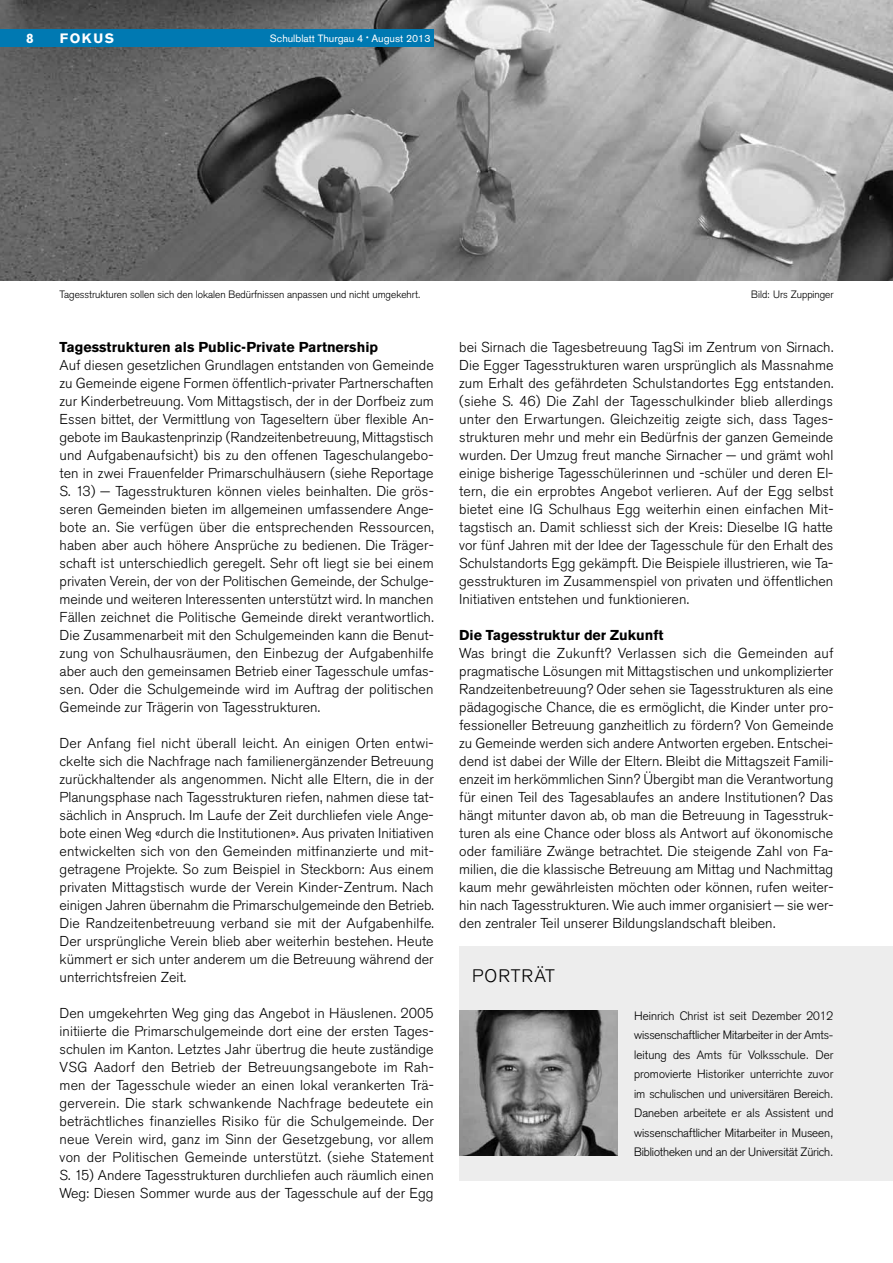
<style>
.page{position:relative;width:893px;height:1263px;background:#fff}
.page>*{position:absolute;margin:0;border:0;box-sizing:border-box;transform-origin:0 0}
.t1{font:300 18px "Akzidenz Grotesk BQ";letter-spacing:.055em;color:#000}
.t2{font:300 14.25px/18px "Akzidenz Grotesk BQ";color:#000;text-align:justify}
.t3{font:700 14.25px "Akzidenz Grotesk BQ";color:#000}
.t4{font:700 13.5px "Akzidenz Grotesk BQ";letter-spacing:.12em;color:#fff}
.t5{font:300 12px/19.5px "Akzidenz Grotesk";letter-spacing:-.01em;color:#000;text-align:justify}
.t6{font:300 10.5px "Akzidenz Grotesk";color:#000}
.t7{font:10.5px "Akzidenz Grotesk BQ";color:#fff}
.s1{font-size:7.5px}
</style>
<div class="page">
<img style="left:0;top:0;width:893px;height:280px">
<div style="left:0;top:30px;width:434px;height:17px;background:#0079b2"></div>
<div style="left:459px;top:946px;width:434px;height:234px;background:#ededed"></div>
<img style="left:459px;top:1011px;width:158px;height:144px">
<p class="t4" style="left:26px;top:31px;width:9px">8</p>
<p class="t4" style="left:60px;top:31px;width:54px">Fokus</p>
<p class="t7" style="left:270px;top:32px;width:162px">Schulblatt Thurgau 4 <span class="s1">•</span> August 2013</p>
<p class="t6" style="left:60px;top:288px;width:363px">Tagesstrukturen sollen sich den lokalen Bedürfnissen anpassen und nicht umgekehrt.</p>
<p class="t6" style="left:751px;top:288px;width:84px">Bild: Urs Zuppinger</p>
<p class="t3" style="left:60px;top:339px;width:320px">Tagesstrukturen als Public-Private Partnership</p>
<p class="t2" style="left:60px;top:356px;width:376px">Auf diesen gesetzlichen Grundlagen entstanden von Gemeinde zu Gemeinde eigene Formen öffentlich-privater Partnerschaften zur Kinderbetreuung. Vom Mittagstisch, der in der Dorfbeiz zum Essen bittet, der Vermittlung von Tageseltern über flexible An&shy;gebote im Baukastenprinzip (Randzeitenbetreuung, Mittagstisch und Aufgabenaufsicht) bis zu den offenen Tageschulangebo&shy;ten in zwei Frauenfelder Primarschulhäusern (siehe Reportage S. 13) − Tagesstrukturen können vieles beinhalten. Die grös&shy;seren Gemeinden bieten im allgemeinen umfassendere Ange&shy;bote an. Sie verfügen über die entsprechenden Ressourcen, haben aber auch höhere Ansprüche zu bedienen. Die Träger&shy;schaft ist unterschiedlich geregelt. Sehr oft liegt sie bei einem privaten Verein, der von der Politischen Gemeinde, der Schulge&shy;meinde und weiteren Interessenten unterstützt wird. In manchen Fällen zeichnet die Politische Gemeinde direkt verantwortlich.<br>Die Zusammenarbeit mit den Schulgemeinden kann die Benut&shy;zung von Schulhausräumen, den Einbezug der Aufgabenhilfe aber auch den gemeinsamen Betrieb einer Tagesschule umfas&shy;sen. Oder die Schulgemeinde wird im Auftrag der politischen Gemeinde zur Trägerin von Tagesstrukturen.</p>
<p class="t2" style="left:60px;top:734px;width:376px">Der Anfang fiel nicht überall leicht. An einigen Orten entwi&shy;ckelte sich die Nachfrage nach familienergänzender Betreuung zurückhaltender als angenommen. Nicht alle Eltern, die in der Planungsphase nach Tagesstrukturen riefen, nahmen diese tat&shy;sächlich in Anspruch. Im Laufe der Zeit durchliefen viele Ange&shy;bote einen Weg «durch die Institutionen». Aus privaten Initiativen entwickelten sich von den Gemeinden mitfinanzierte und mit&shy;getragene Projekte. So zum Beispiel in Steckborn: Aus einem privaten Mittagstisch wurde der Verein Kinder-Zentrum. Nach einigen Jahren übernahm die Primarschulgemeinde den Betrieb.<br>Die Randzeitenbetreuung verband sie mit der Aufgabenhilfe.<br>Der ursprüngliche Verein blieb aber weiterhin bestehen. Heute kümmert er sich unter anderem um die Betreuung während der unterrichtsfreien Zeit.</p>
<p class="t2" style="left:60px;top:1004px;width:376px">Den umgekehrten Weg ging das Angebot in Häuslenen. 2005 initiierte die Primarschulgemeinde dort eine der ersten Tages&shy;schulen im Kanton. Letztes Jahr übertrug die heute zuständige VSG Aadorf den Betrieb der Betreuungsangebote im Rah&shy;men der Tagesschule wieder an einen lokal verankerten Trä&shy;gerverein. Die stark schwankende Nachfrage bedeutete ein beträchtliches finanzielles Risiko für die Schulgemeinde. Der neue Verein wird, ganz im Sinn der Gesetzgebung, vor allem von der Politischen Gemeinde unterstützt. (siehe Statement S. 15) Andere Tagesstrukturen durchliefen auch räumlich einen Weg: Diesen Sommer wurde aus der Tagesschule auf der Egg</p>
<p class="t2" style="left:459px;top:338px;width:376px">bei Sirnach die Tagesbetreuung TagSi im Zentrum von Sirnach.<br>Die Egger Tagesstrukturen waren ursprünglich als Massnahme zum Erhalt des gefährdeten Schulstandortes Egg entstanden. (siehe S. 46) Die Zahl der Tagesschulkinder blieb allerdings unter den Erwartungen. Gleichzeitig zeigte sich, dass Tages&shy;strukturen mehr und mehr ein Bedürfnis der ganzen Gemeinde wurden. Der Umzug freut manche Sirnacher − und grämt wohl einige bisherige Tagesschülerinnen und -schüler und deren El&shy;tern, die ein erprobtes Angebot verlieren. Auf der Egg selbst bietet eine IG Schulhaus Egg weiterhin einen einfachen Mit&shy;tagstisch an. Damit schliesst sich der Kreis: Dieselbe IG hatte vor fünf Jahren mit der Idee der Tagesschule für den Erhalt des Schulstandorts Egg gekämpft. Die Beispiele illustrieren, wie Ta&shy;gesstrukturen im Zusammenspiel von privaten und öffentlichen Initiativen entstehen und funktionieren.</p>
<p class="t3" style="left:459px;top:627px;width:206px">Die Tagesstruktur der Zukunft</p>
<p class="t2" style="left:459px;top:644px;width:376px">Was bringt die Zukunft? Verlassen sich die Gemeinden auf pragmatische Lösungen mit Mittagstischen und unkomplizierter Randzeitenbetreuung? Oder sehen sie Tagesstrukturen als eine pädagogische Chance, die es ermöglicht, die Kinder unter pro&shy;fessioneller Betreuung ganzheitlich zu fördern? Von Gemeinde zu Gemeinde werden sich andere Antworten ergeben. Entschei&shy;dend ist dabei der Wille der Eltern. Bleibt die Mittagszeit Famili&shy;enzeit im herkömmlichen Sinn? Übergibt man die Verantwortung für einen Teil des Tagesablaufes an andere Institutionen? Das hängt mitunter davon ab, ob man die Betreuung in Tagesstruk&shy;turen als eine Chance oder bloss als Antwort auf ökonomische oder familiäre Zwänge betrachtet. Die steigende Zahl von Fa&shy;milien, die die klassische Betreuung am Mittag und Nachmittag kaum mehr gewährleisten möchten oder können, rufen weiter&shy;hin nach Tagesstrukturen. Wie auch immer organisiert − sie wer&shy;den zentraler Teil unserer Bildungslandschaft bleiben.</p>
<p class="t1" style="left:472px;top:966px;width:84px">PORTRÄT</p>
<p class="t5" style="left:634px;top:1006px;width:201px">Heinrich Christ ist seit Dezember 2012 wissenschaftlicher Mitarbeiter in der Amts&shy;leitung des Amts für Volksschule. Der promovierte Historiker unterrichte zuvor im schulischen und universitären Bereich.<br>Daneben arbeitete er als Assistent und wissenschaftlicher Mitarbeiter in Museen, Bibliotheken und an der Universität Zürich.</p>
</div>
